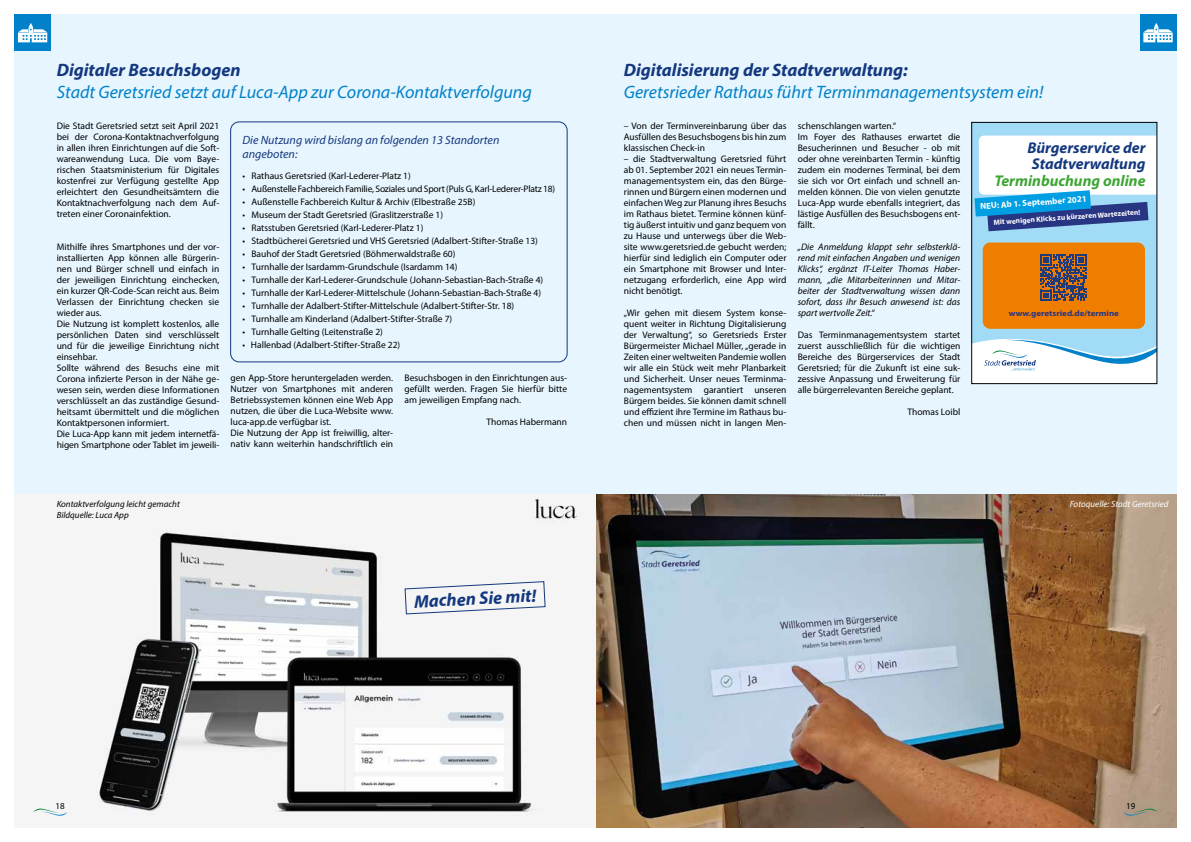
<style>
.page{position:relative;width:1191px;height:842px;background:#fff}
.page>*{position:absolute;margin:0;border:0;box-sizing:border-box;transform-origin:0 0}
.t1{font:italic 18px "Myriad Pro";color:#0081c9}
.t2{font:italic 700 18px "Myriad Pro";color:#14387f}
.t3{font:italic 700 15.6px/16.2px "Myriad Pro";color:#14387f}
.t4{font:italic 700 15.6px "Myriad Pro";color:#3fa535}
.t5{font:italic 12px/14px "Myriad Pro";color:#14387f}
.t6{font:9.5px/11px "Myriad Pro";color:#000;text-align:justify}
.t7{font:italic 9.5px/11px "Myriad Pro";color:#000;text-align:justify}
.t8{font:9.5px "Myriad Pro";letter-spacing:-.02em;color:#000}
.t9{font:italic 9px/11px "Myriad Pro";color:#000}
.t10{font:italic 9px "Myriad Pro";color:#fff}
.t11{font:9px "Myriad Pro";color:#000}
.t12{font:700 8.7px "Myriad Pro";color:#fff}
.t13{font:700 8.1px "Myriad Pro";color:#283583;scale:1.1 1}
.t14{font:700 7.5px "Myriad Pro";color:#fff}
</style>
<div class="page">
<div style="left:595px;top:14px;width:581px;height:510px;background:#e6f5fe"></div>
<img style="left:595px;top:494px;width:581px;height:334px">
<div style="left:14px;top:14px;width:581px;height:814px;background:#e6f5fe"></div>
<svg style="left:14px;top:494px;width:581px;height:334px;fill:#f5f5f5"></svg>
<svg style="left:1123px;top:806px;width:34px;height:11px"></svg>
<svg style="left:33px;top:806px;width:34px;height:11px"></svg>
<div style="left:14px;top:14px;width:37px;height:37px;background:#0081c9"></div>
<svg style="left:18px;top:23px;width:29px;height:19px"></svg>
<div style="left:230px;top:121px;width:337px;height:241px;border:1px solid #14387f;border-radius:9px"></div>
<svg style="left:404px;top:581px;width:142px;height:34px"></svg>
<div style="left:1139px;top:14px;width:37px;height:37px;background:#0081c9"></div>
<svg style="left:1143px;top:23px;width:29px;height:19px"></svg>
<div style="left:971px;top:122px;width:185px;height:235px;background:#a1dbf5"></div>
<svg style="left:974px;top:136px;width:181px;height:95px;background:#b2cfe7"></svg>
<div style="left:982px;top:242px;width:163px;height:87px;background:#ef7d00;border-radius:7px"></div>
<svg style="left:1040px;top:255px;width:46px;height:46px"></svg>
<svg style="left:973px;top:338px;width:182px;height:44px"></svg>
<div style="left:971px;top:122px;width:186px;height:262px;border:1px solid #000"></div>
<h1 class="t2" style="left:57px;top:58px;width:185px">Digitaler Besuchsbogen</h1>
<h1 class="t1" style="left:57px;top:81px;width:477px">Stadt Geretsried setzt auf Luca-App zur Corona-Kontaktverfolgung</h1>
<p class="t5" style="left:242px;top:133px;width:258px">Die Nutzung wird bislang an folgenden 13 Standorten angeboten:</p>
<p class="t6" style="left:242px;top:170px;width:170px">• Rathaus Geretsried (Karl-Lederer-Platz 1)</p>
<p class="t8" style="left:242px;top:183px;width:314px">• Außenstelle Fachbereich Familie, Soziales und Sport (Puls G, Karl-Lederer-Platz 18)</p>
<p class="t6" style="left:242px;top:196px;width:234px">• Außenstelle Fachbereich Kultur &amp; Archiv (Elbestraße 25B)</p>
<p class="t6" style="left:242px;top:209px;width:202px">• Museum der Stadt Geretsried (Graslitzerstraße 1)</p>
<p class="t6" style="left:242px;top:222px;width:182px">• Ratsstuben Geretsried (Karl-Lederer-Platz 1)</p>
<p class="t6" style="left:242px;top:235px;width:297px">• Stadtbücherei Geretsried und VHS Geretsried (Adalbert-Stifter-Straße 13)</p>
<p class="t6" style="left:242px;top:248px;width:214px">• Bauhof der Stadt Geretsried (Böhmerwaldstraße 60)</p>
<p class="t6" style="left:242px;top:261px;width:216px">• Turnhalle der Isardamm-Grundschule (Isardamm 14)</p>
<p class="t6" style="left:242px;top:274px;width:302px">• Turnhalle der Karl-Lederer-Grundschule (Johann-Sebastian-Bach-Straße 4)</p>
<p class="t6" style="left:242px;top:287px;width:300px">• Turnhalle der Karl-Lederer-Mittelschule (Johann-Sebastian-Bach-Straße 4)</p>
<p class="t6" style="left:242px;top:300px;width:273px">• Turnhalle der Adalbert-Stifter-Mittelschule (Adalbert-Stifter-Str. 18)</p>
<p class="t6" style="left:242px;top:313px;width:211px">• Turnhalle am Kinderland (Adalbert-Stifter-Straße 7)</p>
<p class="t6" style="left:242px;top:326px;width:142px">• Turnhalle Gelting (Leitenstraße 2)</p>
<p class="t6" style="left:242px;top:339px;width:159px">• Hallenbad (Adalbert-Stifter-Straße 22)</p>
<p class="t6" style="left:57px;top:120px;width:164px">Die Stadt Geretsried setzt seit April 2021 bei der Corona-Kontaktnachverfolgung in allen ihren Einrichtungen auf die Soft&shy;wareanwendung Luca. Die vom Baye&shy;rischen Staatsministerium für Digitales kostenfrei zur Verfügung gestellte App erleichtert den Gesundheitsämtern die Kontaktnachverfolgung nach dem Auf&shy;treten einer Coronainfektion.</p>
<p class="t6" style="left:57px;top:241px;width:164px;text-align:left">Mithilfe ihres Smartphones und der vor&shy;installierten App können alle Bürgerin&shy;nen und Bürger schnell und einfach in der jeweiligen Einrichtung einchecken, ein kurzer QR-Code-Scan reicht aus. Beim Verlassen der Einrichtung checken sie wieder aus.<br>Die Nutzung ist komplett kostenlos, alle persönlichen Daten sind verschlüsselt und für die jeweilige Einrichtung nicht einsehbar.<br>Sollte während des Besuchs eine mit Corona infizierte Person in der Nähe ge&shy;wesen sein, werden diese Informationen verschlüsselt an das zuständige Gesund&shy;heitsamt übermittelt und die möglichen Kontaktpersonen informiert.<br>Die Luca-App kann mit jedem internetfä&shy;higen Smartphone oder Tablet im jeweili-</p>
<p class="t6" style="left:231px;top:372px;width:164px;text-align:left">gen App-Store heruntergeladen werden.<br>Nutzer von Smartphones mit anderen Betriebssystemen können eine Web App nutzen, die über die Luca-Website www. luca-app.de verfügbar ist.<br>Die Nutzung der App ist freiwillig, alter&shy;nativ kann weiterhin handschriftlich ein</p>
<p class="t6" style="left:404px;top:372px;width:164px">Besuchsbogen in den Einrichtungen aus&shy;gefüllt werden. Fragen Sie hierfür bitte am jeweiligen Empfang nach.</p>
<p class="t6" style="left:486px;top:416px;width:82px">Thomas Habermann</p>
<p class="t9" style="left:57px;top:498px;width:125px">Kontaktverfolgung leicht gemacht<br>Bildquelle: Luca App</p>
<h1 class="t2" style="left:413px;top:590px;width:124px;rotate:-3deg">Machen Sie mit!</h1>
<h1 class="t2" style="left:624px;top:58px;width:285px">Digitalisierung der Stadtverwaltung:</h1>
<h1 class="t1" style="left:624px;top:81px;width:421px">Geretsrieder Rathaus führt Terminmanagementsystem ein!</h1>
<h2 class="t3" style="left:1027px;top:139px;width:120px">Bürgerservice der<br>Stadtverwaltung</h2>
<h2 class="t4" style="left:994px;top:170px;width:153px">Terminbuchung online</h2>
<p class="t14" style="left:993px;top:217px;width:148px;rotate:-4deg">Mit wenigen Klicks zu kürzeren Wartezeiten!</p>
<p class="t6" style="left:624px;top:120px;width:164px">– Von der Terminvereinbarung über das Ausfüllen des Besuchsbogens bis hin zum klassischen Check-in</p>
<p class="t6" style="left:624px;top:153px;width:164px">– die Stadtverwaltung Geretsried führt ab 01. September 2021 ein neues Termin&shy;managementsystem ein, das den Bürge&shy;rinnen und Bürgern einen modernen und einfachen Weg zur Planung ihres Besuchs im Rathaus bietet. Termine können künf&shy;tig äußerst intuitiv und ganz bequem von zu Hause und unterwegs über die Web&shy;site www.geretsried.de gebucht werden; hierfür sind lediglich ein Computer oder ein Smartphone mit Browser und Inter&shy;netzugang erforderlich, eine App wird nicht benötigt.</p>
<p class="t6" style="left:624px;top:307px;width:164px">„Wir gehen mit diesem System konse&shy;quent weiter in Richtung Digitalisierung der Verwaltung“, so Geretsrieds Erster Bürgermeister Michael Müller, „gerade in Zeiten einer weltweiten Pandemie wollen wir alle ein Stück weit mehr Planbarkeit und Sicherheit. Unser neues Terminma&shy;nagementsystem garantiert unseren Bürgern beides. Sie können damit schnell und effizient ihre Termine im Rathaus bu&shy;chen und müssen nicht in langen Men-</p>
<p class="t6" style="left:797px;top:120px;width:164px;text-align:left">schenschlangen warten.“<br>Im Foyer des Rathauses erwartet die Besucherinnen und Besucher - ob mit oder ohne vereinbarten Termin - künftig zudem ein modernes Terminal, bei dem sie sich vor Ort einfach und schnell an&shy;melden können. Die von vielen genutzte Luca-App wurde ebenfalls integriert, das lästige Ausfüllen des Besuchsbogens ent&shy;fällt.</p>
<p class="t7" style="left:797px;top:241px;width:164px">„Die Anmeldung klappt sehr selbsterklä&shy;rend mit einfachen Angaben und wenigen Klicks“, ergänzt IT-Leiter Thomas Haber&shy;mann, „die Mitarbeiterinnen und Mitar&shy;beiter der Stadtverwaltung wissen dann sofort, dass ihr Besuch anwesend ist: das spart wertvolle Zeit.“</p>
<p class="t6" style="left:797px;top:329px;width:164px">Das Terminmanagementsystem startet zuerst ausschließlich für die wichtigen Bereiche des Bürgerservices der Stadt Geretsried; für die Zukunft ist eine suk&shy;zessive Anpassung und Erweiterung für alle bürgerrelevanten Bereiche geplant.</p>
<p class="t6" style="left:907px;top:406px;width:54px">Thomas Loibl</p>
<p class="t12" style="left:979px;top:200px;width:108px;rotate:-4deg">NEU: Ab 1. September 2021</p>
<p class="t13" style="left:1008px;top:308px;width:102px">www.geretsried.de/termine</p>
<p class="t10" style="left:1069px;top:498px;width:100px">Fotoquelle: Stadt Geretsried</p>
<p class="t11" style="left:56px;top:800px;width:11px">18</p>
<p class="t11" style="left:1126px;top:800px;width:11px">19</p>
</div>
